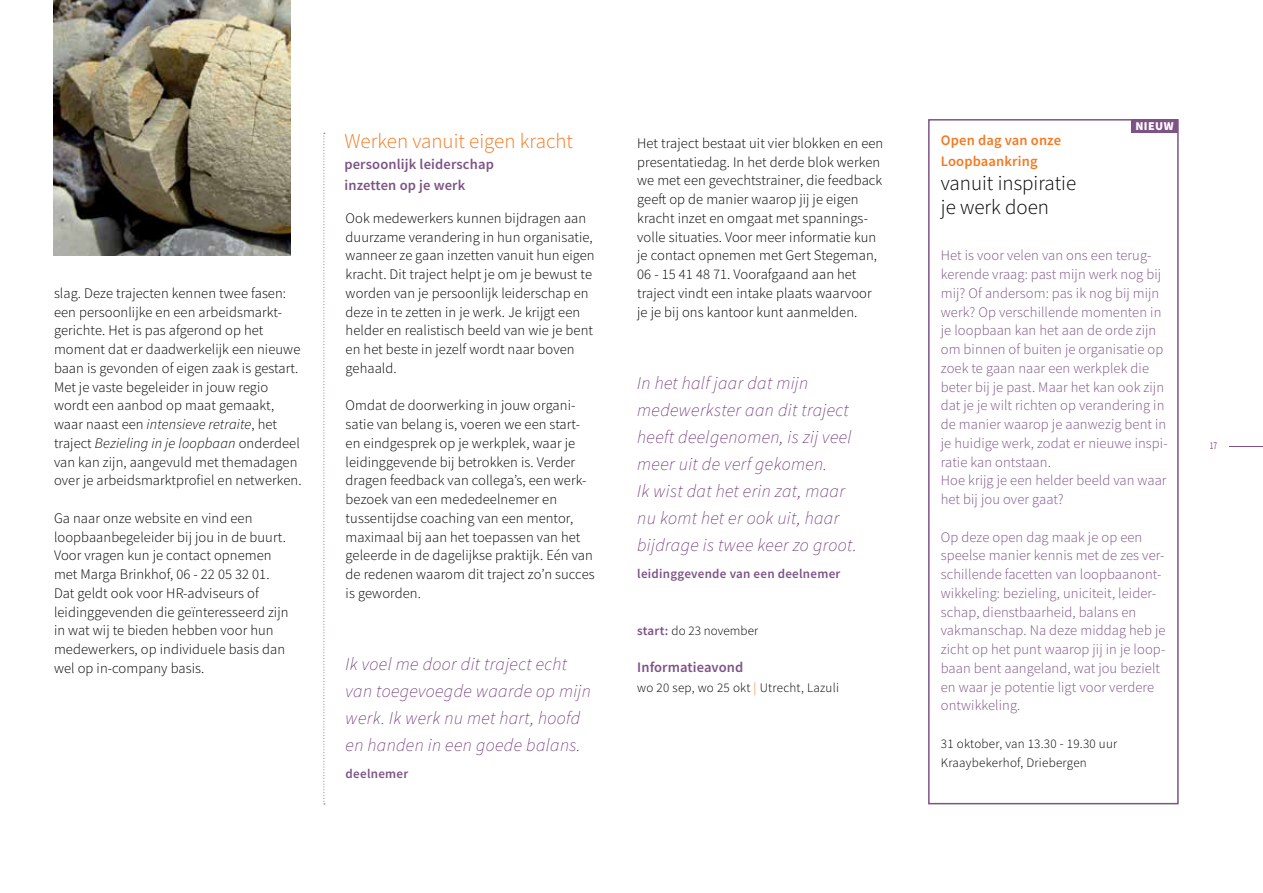
<style>
.page{position:relative;width:1263px;height:893px;background:#fff}
.page>*{position:absolute;margin:0;border:0;box-sizing:border-box;transform-origin:0 0}
.t1{font:300 21px/24px "Source Sans Pro";color:#000}
.t2{font:300 21px "Source Sans Pro";color:#f47920}
.t3{font:italic 200 18px/27px "Source Sans Pro";letter-spacing:.02em;color:#5c1665}
.t4{font:300 14.55px/18.8px "Source Sans Pro";letter-spacing:.005em;color:#000}
.t5{font:300 14.55px/18.8px "Source Sans Pro";letter-spacing:.005em;color:#7d5386}
.t6{font:600 14.55px/21px "Source Sans Pro";letter-spacing:.01em;color:#7d5386}
.t7{font:600 14.55px/21px "Source Sans Pro";letter-spacing:.01em;color:#f47920}
.t8{font:300 13.05px/18.8px "Source Sans Pro";letter-spacing:.02em;color:#000}
.t9{font:600 13.05px "Source Sans Pro";letter-spacing:.02em;color:#7d5386}
.t10{font:900 12px "Source Sans Pro";letter-spacing:.04em;color:#fff}
.t11{font:10.5px "Source Sans Pro";color:#7d5386;scale:.71 1}
.s1{font-style:italic}
.s2{font-weight:600;color:#7d5386}
.s3{color:#f47920}
</style>
<div class="page">
<hr style="left:1229px;top:446px;width:34px;height:1px;background:#7d5386">
<div style="left:928px;top:119px;width:251px;height:685px;border:2px solid #7d5386"></div>
<div style="left:1131px;top:119px;width:47px;height:14px;background:#7d5386"></div>
<svg style="left:323px;top:133px;width:2px;height:671px"></svg>
<img style="left:54px;top:0;width:237px;height:255px">
<p class="t4" style="left:54px;top:284px;width:249px">slag. Deze trajecten kennen twee fasen: een persoonlijke en een arbeidsmarkt&shy;gerichte. Het is pas afgerond op het moment dat er daadwerkelijk een nieuwe baan is gevonden of eigen zaak is gestart.<br>Met je vaste begeleider in jouw regio wordt een aanbod op maat gemaakt, waar naast een <span class="s1">intensieve retraite</span>, het traject <span class="s1">Bezieling in je loopbaan</span> onderdeel van kan zijn, aangevuld met themadagen over je arbeidsmarktprofiel en netwerken.</p>
<p class="t4" style="left:54px;top:509px;width:236px">Ga naar onze website en vind een loopbaanbegeleider bij jou in de buurt.<br>Voor vragen kun je contact opnemen met Marga Brinkhof, 06 - 22 05 32 01.<br>Dat geldt ook voor HR-adviseurs of leidinggevenden die geïnteresseerd zijn in wat wij te bieden hebben voor hun medewerkers, op individuele basis dan wel op in-company basis.</p>
<h1 class="t2" style="left:344px;top:128px;width:230px">Werken vanuit eigen kracht</h1>
<p class="t6" style="left:344px;top:153px;width:151px">persoonlijk leiderschap inzetten op je werk</p>
<p class="t4" style="left:346px;top:209px;width:250px">Ook medewerkers kunnen bijdragen aan duurzame verandering in hun organisatie, wanneer ze gaan inzetten vanuit hun eigen kracht. Dit traject helpt je om je bewust te worden van je persoonlijk leiderschap en deze in te zetten in je werk. Je krijgt een helder en realistisch beeld van wie je bent en het beste in jezelf wordt naar boven gehaald.</p>
<p class="t4" style="left:346px;top:396px;width:251px">Omdat de doorwerking in jouw organi&shy;satie van belang is, voeren we een start&shy;en eindgesprek op je werkplek, waar je leidinggevende bij betrokken is. Verder dragen feedback van collega’s, een werk&shy;bezoek van een mededeelnemer en tussentijdse coaching van een mentor, maximaal bij aan het toepassen van het geleerde in de dagelijkse praktijk. Eén van de redenen waarom dit traject zo’n succes is geworden.</p>
<p class="t3" style="left:346px;top:650px;width:247px">Ik voel me door dit traject echt van toegevoegde waarde op mijn werk. Ik werk nu met hart, hoofd en handen in een goede balans.</p>
<p class="t9" style="left:346px;top:765px;width:64px">deelnemer</p>
<p class="t4" style="left:637px;top:134px;width:248px">Het traject bestaat uit vier blokken en een presentatiedag. In het derde blok werken we met een gevechtstrainer, die feedback geeft op de manier waarop jij je eigen kracht inzet en omgaat met spannings&shy;volle situaties. Voor meer informatie kun je contact opnemen met Gert Stegeman, 06 - 15 41 48 71. Voorafgaand aan het traject vindt een intake plaats waarvoor je je bij ons kantoor kunt aanmelden.</p>
<p class="t3" style="left:637px;top:369px;width:221px">In het half jaar dat mijn medewerkster aan dit traject heeft deelgenomen, is zij veel meer uit de verf gekomen.<br>Ik wist dat het erin zat, maar nu komt het er ook uit, haar bijdrage is twee keer zo groot.</p>
<p class="t9" style="left:637px;top:565px;width:205px">leidinggevende van een deelnemer</p>
<p class="t8" style="left:637px;top:622px;width:123px"><span class="s2">start:</span> do 23 november</p>
<p class="t6" style="left:637px;top:656px;width:108px">Informatieavond</p>
<p class="t8" style="left:637px;top:678px;width:203px">wo 20 sep, wo 25 okt <span class="s3">|</span> Utrecht, Lazuli</p>
<p class="t10" style="left:1135px;top:118px;width:40px">NIEUW</p>
<p class="t7" style="left:941px;top:129px;width:122px">Open dag van onze<br>Loopbaankring</p>
<h1 class="t1" style="left:941px;top:171px;width:137px">vanuit inspiratie je werk doen</h1>
<p class="t5" style="left:941px;top:246px;width:228px">Het is voor velen van ons een terug&shy;kerende vraag: past mijn werk nog bij mij? Of andersom: pas ik nog bij mijn werk? Op verschillende momenten in je loopbaan kan het aan de orde zijn om binnen of buiten je organisatie op zoek te gaan naar een werkplek die beter bij je past. Maar het kan ook zijn dat je je wilt richten op verandering in de manier waarop je aanwezig bent in je huidige werk, zodat er nieuwe inspi&shy;ratie kan ontstaan.<br>Hoe krijg je een helder beeld van waar het bij jou over gaat?</p>
<p class="t5" style="left:941px;top:527px;width:226px">Op deze open dag maak je op een speelse manier kennis met de zes ver&shy;schillende facetten van loopbaanont&shy;wikkeling: bezieling, uniciteit, leider&shy;schap, dienstbaarheid, balans en vakmanschap. Na deze middag heb je zicht op het punt waarop jij in je loop&shy;baan bent aangeland, wat jou bezielt en waar je potentie ligt voor verdere ontwikkeling.</p>
<p class="t8" style="left:941px;top:734px;width:178px">31 oktober, van 13.30 - 19.30 uur<br>Kraaybekerhof, Driebergen</p>
<p class="t11" style="left:1210px;top:439px;width:12px">17</p>
</div>
